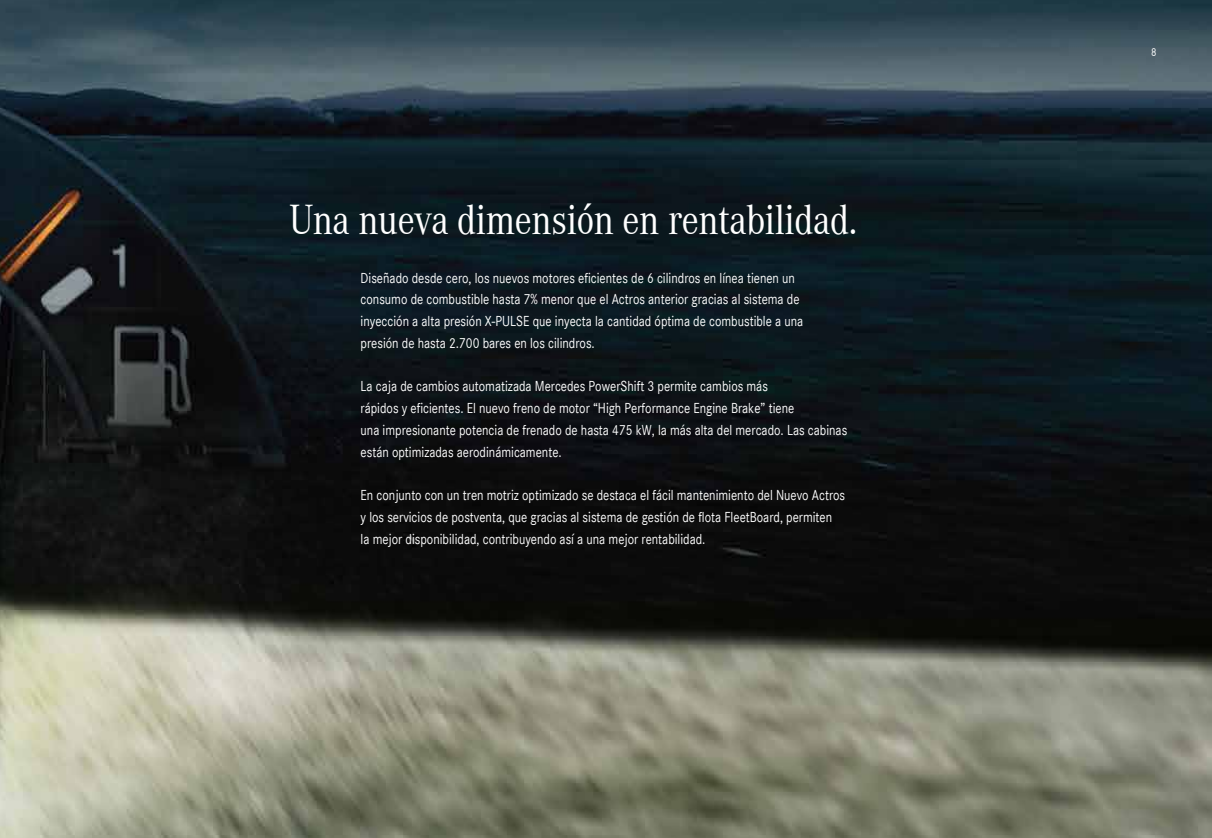
<style>
.page{position:relative;width:1212px;height:838px;background:#fff}
.page>*{position:absolute;margin:0;border:0;box-sizing:border-box;transform-origin:0 0}
.t1{font:43.5px "Corporate A";letter-spacing:-.01em;color:#fff;scale:.85 1}
.t2{font:15px/21.8px "Corporate S";color:#fff;scale:.85 1}
.t3{font:12px "Corporate S";color:#fff;scale:.85 1}
</style>
<div class="page">
<img style="left:0;top:0;width:1212px;height:838px">
<h1 class="t1" style="left:289px;top:196px;width:670px">Una nueva dimensión en rentabilidad.</h1>
<p class="t2" style="left:361px;top:267px;width:522px">Diseñado desde cero, los nuevos motores eficientes de 6 cilindros en línea tienen un consumo de combustible hasta 7% menor que el Actros anterior gracias al sistema de inyección a alta presión X-PULSE que inyecta la cantidad óptima de combustible a una presión de hasta 2.700 bares en los cilindros.</p>
<p class="t2" style="left:361px;top:376px;width:574px">La caja de cambios automatizada Mercedes PowerShift 3 permite cambios más<br>rápidos y eficientes. El nuevo freno de motor “High Performance Engine Brake” tiene<br>una impresionante potencia de frenado de hasta 475 kW, la más alta del mercado. Las cabinas están optimizadas aerodinámicamente.</p>
<p class="t2" style="left:361px;top:484px;width:571px">En conjunto con un tren motriz optimizado se destaca el fácil mantenimiento del Nuevo Actros y los servicios de postventa, que gracias al sistema de gestión de flota FleetBoard, permiten<br>la mejor disponibilidad, contribuyendo así a una mejor rentabilidad.</p>
<p class="t3" style="left:1151px;top:45px;width:8px">8</p>
</div>
